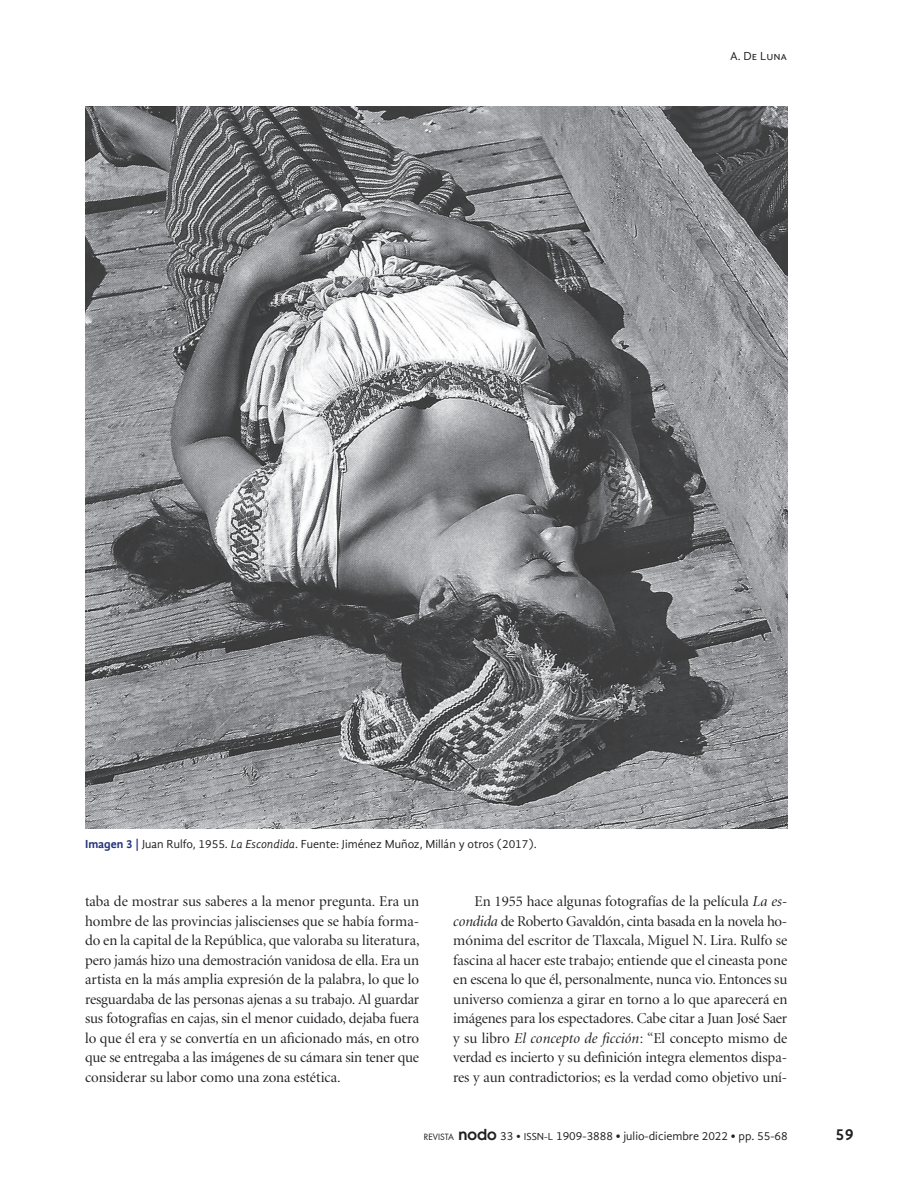
<style>
.page{position:relative;width:915px;height:1191px;background:#fff}
.page>*{position:absolute;margin:0;border:0;box-sizing:border-box;transform-origin:0 0}
.t1{font:700 16.5px "Gandhi Sans";color:#231f20}
.t2{font:15px/19.5px "Minion Display";letter-spacing:-.005em;color:#231f20;text-align:justify}
.t3{font:12px "Gandhi Sans";color:#231f20}
.s1{font-weight:700;color:#243279}
.s2{font-style:italic}
.s3{font-family:"Futura";font-size:8.4px}
.s4{font-family:"Avant Garde";font-weight:600;font-size:15px}
.s5{font-size:10.5px}
.s6{font-weight:700}
</style>
<div class="page">
<img style="left:85px;top:106px;width:702px;height:722px">
<p class="t3" style="left:730px;top:49px;width:59px">A. De Luna</p>
<p class="t3" style="left:85px;top:836px;width:453px"><span class="s1">Imagen 3 |</span> Juan Rulfo, 1955. <span class="s2">La Escondida</span>. Fuente: Jiménez Muñoz, Millán y otros (2017).</p>
<p class="t2" style="left:85px;top:892px;width:336px">taba de mostrar sus saberes a la menor pregunta. Era un hombre de las provincias jaliscienses que se había forma&shy;do en la capital de la República, que valoraba su literatura, pero jamás hizo una demostración vanidosa de ella. Era un artista en la más amplia expresión de la palabra, lo que lo resguardaba de las personas ajenas a su trabajo. Al guardar sus fotografías en cajas, sin el menor cuidado, dejaba fuera lo que él era y se convertía en un aficionado más, en otro que se entregaba a las imágenes de su cámara sin tener que considerar su labor como una zona estética.</p>
<p class="t2" style="left:453px;top:892px;width:335px;text-align:left;text-indent:21px">En 1955 hace algunas fotografías de la película <span class="s2">La es&shy;condida</span> de Roberto Gavaldón, cinta basada en la novela ho&shy;mónima del escritor de Tlaxcala, Miguel N. Lira. Rulfo se fascina al hacer este trabajo; entiende que el cineasta pone en escena lo que él, personalmente, nunca vio. Entonces su universo comienza a girar en torno a lo que aparecerá en imágenes para los espectadores. Cabe citar a Juan José Saer y su libro <span class="s2">El concepto de ficción</span>: “El concepto mismo de verdad es incierto y su definición integra elementos dispa&shy;res y aun contradictorios; es la verdad como objetivo uní-</p>
<p class="t3" style="left:423px;top:1129px;width:365px"><span class="s3">REVISTA</span> <span class="s4">nodo</span> 33 • <span class="s5">ISSN-L</span> 1909-3888 <span class="s6">•</span> julio-diciembre 2022 <span class="s6">•</span> pp. 55-68</p>
<p class="t1" style="left:835px;top:1125px;width:20px">59</p>
</div>
